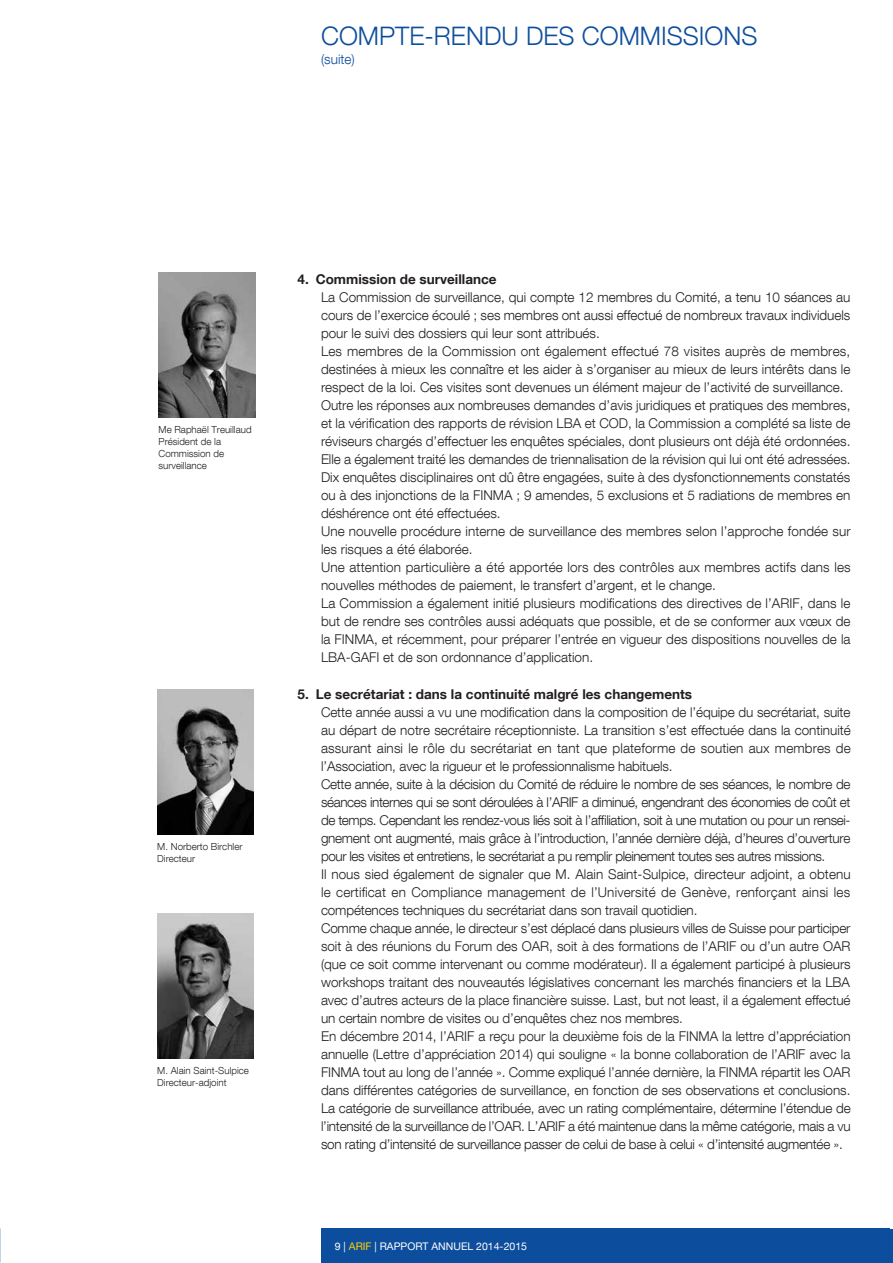
<style>
.page{position:relative;width:893px;height:1263px;background:#fff}
.page>*{position:absolute;margin:0;border:0;box-sizing:border-box;transform-origin:0 0}
.t1{font:300 25.5px "Helvetica Neue LT Com";color:#0d4d9d}
.t2{font:300 13.5px/18px "Helvetica Neue LT Com";letter-spacing:-.005em;color:#231f20}
.t3{font:700 13.5px "Helvetica Neue LT Com";color:#231f20}
.t4{font:300 13.5px "Helvetica Neue LT Com";color:#0d4d9d}
.t5{font:10.5px "Helvetica Neue LT Com";color:#fff}
.t6{font:300 9.75px/12px "Helvetica Neue LT Com";color:#231f20}
.s1{color:#ffd300}
</style>
<div class="page">
<hr style="left:0;top:1229px;width:1px;height:34px;background:#0d4d9d">
<div style="left:322px;top:1229px;width:568px;height:34px;background:#0d4d9d"></div>
<img style="left:157px;top:690px;width:97px;height:145px">
<img style="left:157px;top:913px;width:97px;height:145px">
<img style="left:159px;top:272px;width:96px;height:145px">
<h1 class="t1" style="left:321px;top:20px;width:438px">COMPTE-RENDU DES COMMISSIONS</h1>
<p class="t4" style="left:321px;top:51px;width:35px">(suite)</p>
<p class="t6" style="left:159px;top:423px;width:95px">Me Raphaël Treuillaud<br>Président de la<br>Commission de surveillance</p>
<p class="t6" style="left:157px;top:841px;width:87px">M. Norberto Birchler<br>Directeur</p>
<p class="t6" style="left:157px;top:1064px;width:93px">M. Alain Saint-Sulpice<br>Directeur-adjoint</p>
<p class="t3" style="left:298px;top:271px;width:200px">4. Commission de surveillance</p>
<p class="t2" style="left:321px;top:288px;width:531px">La Commission de surveillance, qui compte 12 membres du Comité, a tenu 10 séances au cours de l’exercice écoulé ; ses membres ont aussi effectué de nombreux travaux individuels pour le suivi des dossiers qui leur sont attribués.<br>Les membres de la Commission ont également effectué 78 visites auprès de membres, destinées à mieux les connaître et les aider à s’organiser au mieux de leurs intérêts dans le respect de la loi. Ces visites sont devenues un élément majeur de l’activité de surveillance.<br>Outre les réponses aux nombreuses demandes d’avis juridiques et pratiques des membres, et la vérification des rapports de révision LBA et COD, la Commission a complété sa liste de réviseurs chargés d’effectuer les enquêtes spéciales, dont plusieurs ont déjà été ordonnées.<br>Elle a également traité les demandes de triennalisation de la révision qui lui ont été adressées.<br>Dix enquêtes disciplinaires ont dû être engagées, suite à des dysfonctionnements constatés ou à des injonctions de la FINMA ; 9 amendes, 5 exclusions et 5 radiations de membres en déshérence ont été effectuées.<br>Une nouvelle procédure interne de surveillance des membres selon l’approche fondée sur les risques a été élaborée.<br>Une attention particulière a été apportée lors des contrôles aux membres actifs dans les nouvelles méthodes de paiement, le transfert d’argent, et le change.<br>La Commission a également initié plusieurs modifications des directives de l’ARIF, dans le but de rendre ses contrôles aussi adéquats que possible, et de se conformer aux vœux de la FINMA, et récemment, pour préparer l’entrée en vigueur des dispositions nouvelles de la LBA-GAFI et de son ordonnance d’application.</p>
<p class="t3" style="left:298px;top:686px;width:396px">5. Le secrétariat : dans la continuité malgré les changements</p>
<p class="t2" style="left:321px;top:703px;width:531px">Cette année aussi a vu une modification dans la composition de l’équipe du secrétariat, suite au départ de notre secrétaire réceptionniste. La transition s’est effectuée dans la continuité assurant ainsi le rôle du secrétariat en tant que plateforme de soutien aux membres de l’Association, avec la rigueur et le professionnalisme habituels.<br>Cette année, suite à la décision du Comité de réduire le nombre de ses séances, le nombre de séances internes qui se sont déroulées à l’ARIF a diminué, engendrant des économies de coût et de temps. Cependant les rendez-vous liés soit à l’affiliation, soit à une mutation ou pour un rensei&shy;gnement ont augmenté, mais grâce à l’introduction, l’année dernière déjà, d’heures d’ouverture pour les visites et entretiens, le secrétariat a pu remplir pleinement toutes ses autres missions.<br>Il nous sied également de signaler que M. Alain Saint-Sulpice, directeur adjoint, a obtenu le certificat en Compliance management de l’Université de Genève, renforçant ainsi les compétences techniques du secrétariat dans son travail quotidien.<br>Comme chaque année, le directeur s’est déplacé dans plusieurs villes de Suisse pour participer soit à des réunions du Forum des OAR, soit à des formations de l’ARIF ou d’un autre OAR (que ce soit comme intervenant ou comme modérateur). Il a également participé à plusieurs workshops traitant des nouveautés législatives concernant les marchés financiers et la LBA avec d’autres acteurs de la place financière suisse. Last, but not least, il a également effectué un certain nombre de visites ou d’enquêtes chez nos membres.<br>En décembre 2014, l’ARIF a reçu pour la deuxième fois de la FINMA la lettre d’appréciation annuelle (Lettre d’appréciation 2014) qui souligne « la bonne collaboration de l’ARIF avec la FINMA tout au long de l’année ». Comme expliqué l’année dernière, la FINMA répartit les OAR dans différentes catégories de surveillance, en fonction de ses observations et conclusions.<br>La catégorie de surveillance attribuée, avec un rating complémentaire, détermine l’étendue de l’intensité de la surveillance de l’OAR. L’ARIF a été maintenue dans la même catégorie, mais a vu son rating d’intensité de surveillance passer de celui de base à celui « d’intensité augmentée ».</p>
<p class="t5" style="left:335px;top:1240px;width:194px">9 | <span class="s1">ARIF</span> | APPORT ANNUEL 2014-2015</p>
<p class="t5" style="left:359px;top:1240px;width:194px">9 | <span class="s1">ARIF</span> | RAPPORT ANNUEL 2009-2010</p>
</div>
